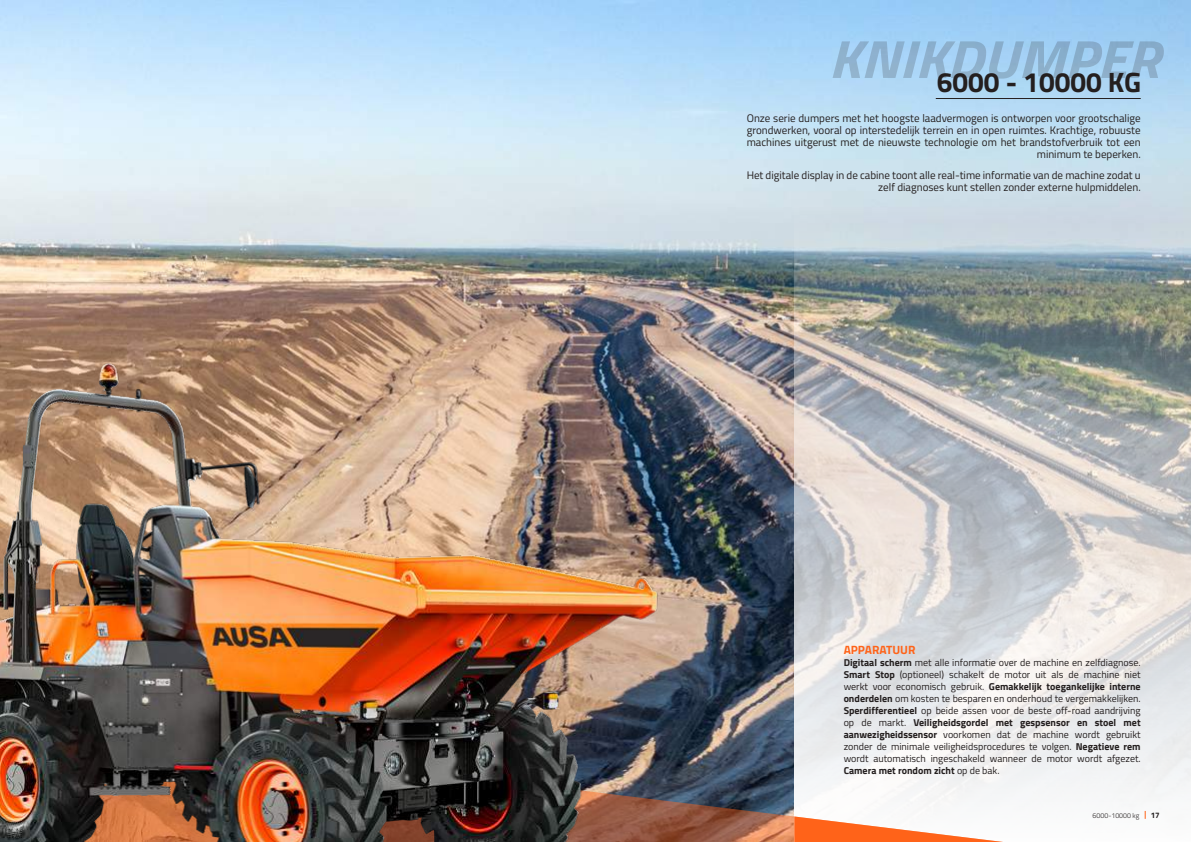
<style>
.page{position:relative;width:1191px;height:842px;background:#fff}
.page>*{position:absolute;margin:0;border:0;box-sizing:border-box;transform-origin:0 0}
.t1{font:italic 700 53.8px "Titillium Web";color:#241f1f;scale:1.1 1}
.t2{font:700 28px "Titillium Web";color:#241f1f}
.t3{font:700 12px "Titillium Web";color:#ff6319}
.t4{font:11px/12px "Titillium Web";color:#241f1f;text-align:right}
.t5{font:10px/12px "Titillium Web";color:#241f1f;text-align:justify}
.t6{font:700 8px "Titillium Web";color:#241f1f}
.t7{font:300 7px "Titillium Web";color:#241f1f}
.s1{font-weight:700}
</style>
<div class="page">
<img style="left:0;top:0;width:1191px;height:230px">
<svg style="left:794px;top:194px;width:397px;height:625px;background:#bfc3c4"></svg>
<svg style="left:869px;top:718px;width:203px;height:101px;fill:#f5f5f5"></svg>
<svg style="left:869px;top:816px;width:134px;height:26px"></svg>
<img style="left:0;top:230px;width:869px;height:612px">
<hr style="left:935px;top:98px;width:205px;height:1px;background:#241f1f">
<h1 class="t1" style="left:828px;top:17px;width:302px">KNIKDUMPER</h1>
<h2 class="t2" style="left:936px;top:61px;width:206px">6000 - 10000 KG</h2>
<p class="t4" style="left:746px;top:112px;width:395px">Onze serie dumpers met het hoogste laadvermogen is ontworpen voor grootschalige grondwerken, vooral op interstedelijk terrein en in open ruimtes. Krachtige, robuuste machines uitgerust met de nieuwste technologie om het brandstofverbruik tot een minimum te beperken.</p>
<p class="t4" style="left:746px;top:168px;width:395px">Het digitale display in de cabine toont alle real-time informatie van de machine zodat u zelf diagnoses kunt stellen zonder externe hulpmiddelen.</p>
<p class="t3" style="left:843px;top:641px;width:73px">APPARATUUR</p>
<p class="t5" style="left:843px;top:656px;width:298px"><span class="s1">Digitaal scherm</span> met alle informatie over de machine en zelfdiagnose.<br><span class="s1">Smart Stop</span> (optioneel) schakelt de motor uit als de machine niet werkt voor economisch gebruik. <span class="s1">Gemakkelijk toegankelijke interne onderdelen</span> om kosten te besparen en onderhoud te vergemakkelijken.<br><span class="s1">Sperdifferentieel</span> op beide assen voor de beste off-road aandrijving op de markt. <span class="s1">Veiligheidsgordel met gespsensor en stoel met aanwezigheidssensor</span> voorkomen dat de machine wordt gebruikt zonder de minimale veiligheidsprocedures te volgen. <span class="s1">Negatieve rem </span>wordt automatisch ingeschakeld wanneer de motor wordt afgezet.<br><span class="s1">Camera met rondom zicht</span> op de bak.</p>
<p class="t7" style="left:1092px;top:810px;width:48px">6000-10000 kg</p>
<p class="t6" style="left:1150px;top:809px;width:10px">17</p>
</div>
